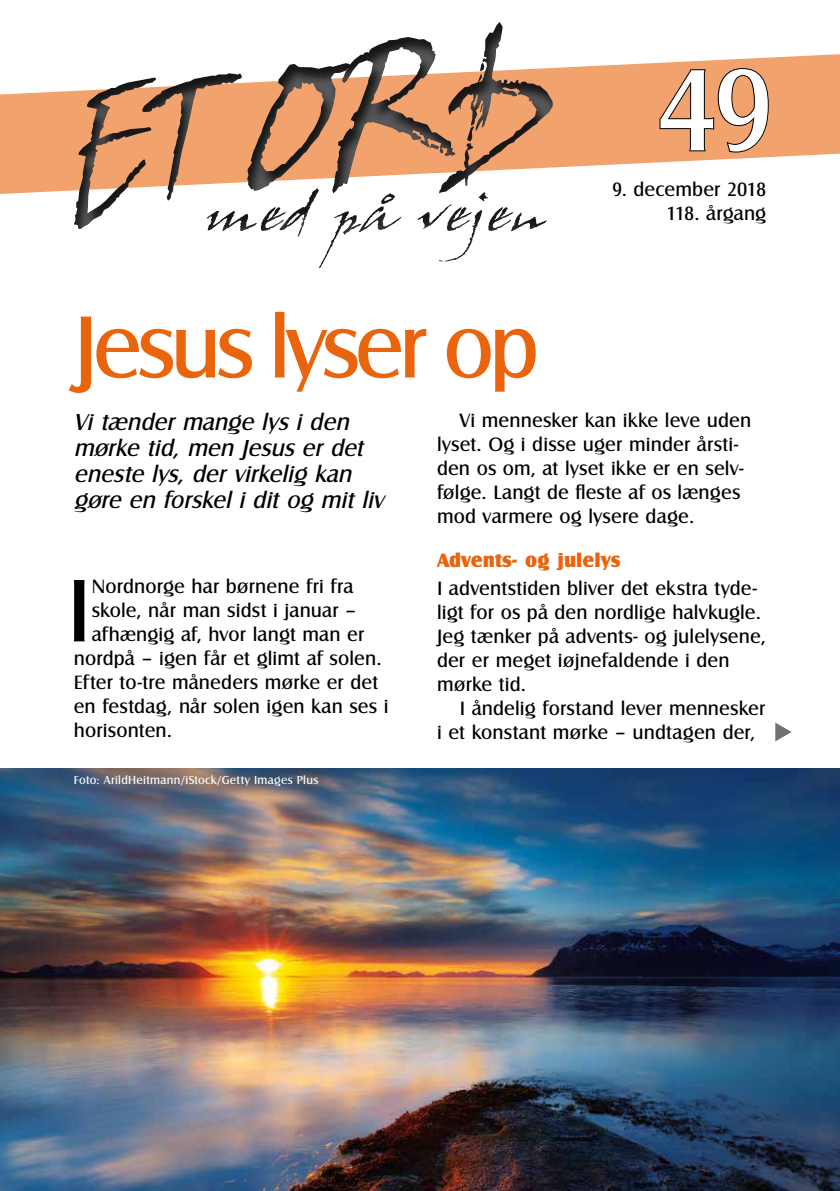
<style>
.page{position:relative;width:840px;height:1191px;background:#fff}
.page>*{position:absolute;margin:0;border:0;box-sizing:border-box;transform-origin:0 0}
.t1{font:120px "Castle T";color:#fff}
.t2{font:92px "Castle T";color:#000}
.t3{font:91.2px "Castle T";letter-spacing:-.055em;color:#ea640d}
.t4{font:italic 24px/26px "Castle T";letter-spacing:-.005em;color:#000}
.t5{font:20px/24px "Castle T";letter-spacing:.005em;color:#000}
.t6{font:20px "Castle T Ultr";color:#ea640d}
.t7{font:12px "Castle T";letter-spacing:.025em;color:#fff}
</style>
<div class="page">
<img style="left:0;top:768px;width:839px;height:423px">
<svg style="left:0;top:54px;width:839px;height:140px;fill:#f2a26d"></svg>
<div style="left:73px;top:22px;width:480px;height:255px;background:#000;opacity:.75"></div>
<svg style="left:658px;top:67px;width:111px;height:86px;background:#cc895c"></svg>
<svg style="left:775px;top:722px;width:16px;height:19px"></svg>
<h1 class="t1" style="left:656px;top:44px;width:118px">49</h1>
<h3 class="t3" style="left:74px;top:297px;width:466px">Jesus lyser op</h3>
<p class="t5" style="left:611px;top:177px;width:155px;text-align:right">9. december 2018<br>118. årgang</p>
<p class="t4" style="left:74px;top:409px;width:316px">Vi tænder mange lys i den mørke tid, men Jesus er det eneste lys, der virkelig kan gøre en forskel i dit og mit liv</p>
<h2 class="t2" style="left:67px;top:560px;width:27px">I</h2>
<p class="t5" style="left:92px;top:574px;width:263px">Nordnorge har børnene fri fra</p>
<p class="t5" style="left:92px;top:598px;width:266px">skole, når man sidst i januar –</p>
<p class="t5" style="left:92px;top:622px;width:274px">afhængig af, hvor langt man er</p>
<p class="t5" style="left:74px;top:646px;width:309px">nordpå – igen får et glimt af solen.</p>
<p class="t5" style="left:74px;top:670px;width:306px">Efter to-tre måneders mørke er det</p>
<p class="t5" style="left:74px;top:694px;width:316px">en festdag, når solen igen kan ses i</p>
<p class="t5" style="left:74px;top:718px;width:100px">horisonten.</p>
<p class="t7" style="left:74px;top:773px;width:246px">Foto: ArildHeitmann/iStock/Getty Images Plus</p>
<p class="t5" style="left:437px;top:408px;width:315px;text-indent:23px">Vi mennesker kan ikke leve uden lyset. Og i disse uger minder årsti&shy;den os om, at lyset ikke er en selv&shy;følge. Langt de fleste af os længes mod varmere og lysere dage.</p>
<p class="t6" style="left:437px;top:548px;width:185px">Advents- og julelys</p>
<p class="t5" style="left:437px;top:576px;width:330px">I adventstiden bliver det ekstra tyde&shy;ligt for os på den nordlige halvkugle.<br>Jeg tænker på advents- og julelysene, der er meget iøjnefaldende i den mørke tid.</p>
<p class="t5" style="left:437px;top:696px;width:330px;text-indent:23px">I åndelig forstand lever mennesker i et konstant mørke – undtagen der,</p>
</div>
